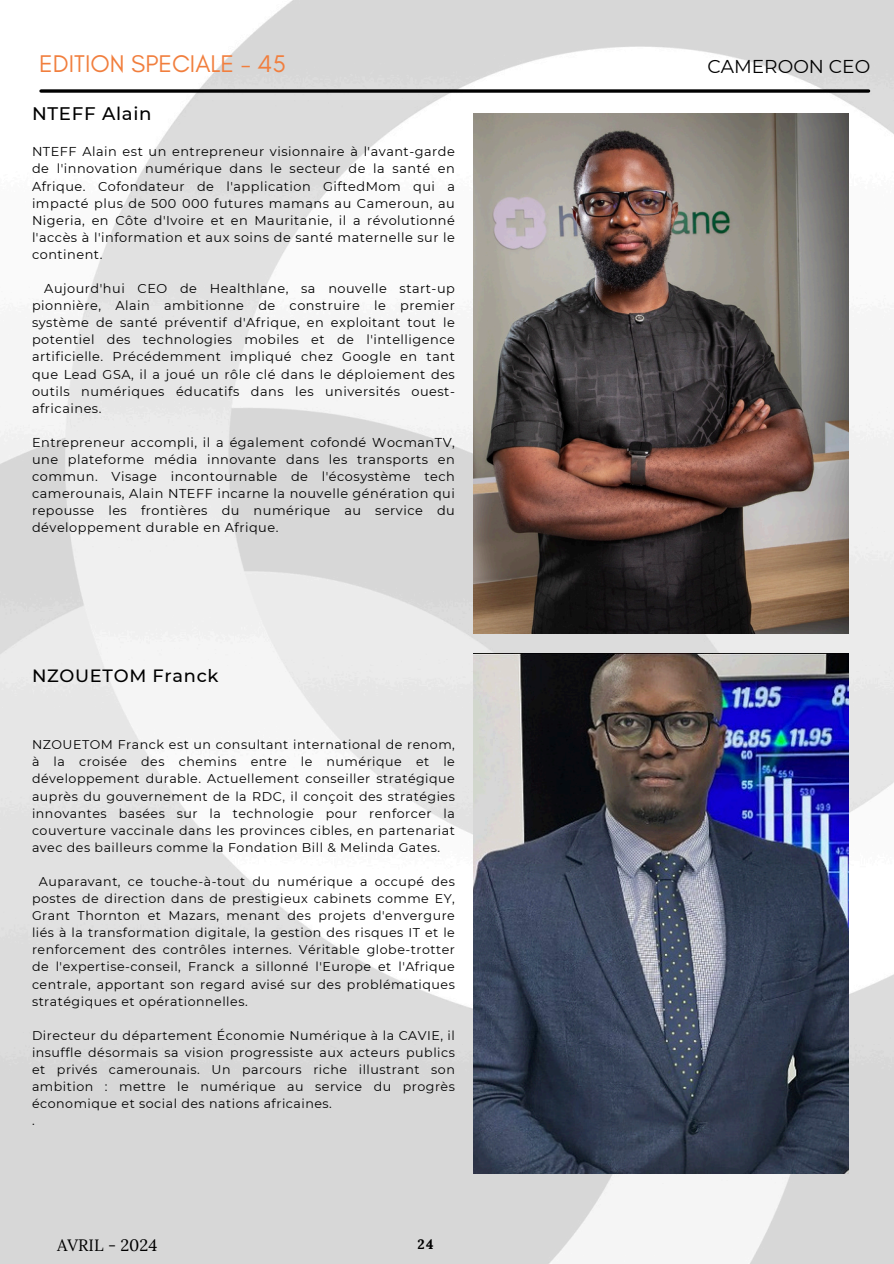
<style>
.page{position:relative;width:894px;height:1264px;background:#fff}
.page>*{position:absolute;margin:0;border:0;box-sizing:border-box;transform-origin:0 0}
.t1{font:24.6px "Glacial Indifference";color:#f17e3d}
.t2{font:18.6px "Montserrat";color:#000}
.t3{font:500 18.15px "Montserrat";letter-spacing:.04em;color:#000}
.t4{font:500 17.7px "Montserrat";letter-spacing:.04em;color:#000}
.t5{font:16.5px "Lora";color:#000}
.t6{font:700 13.65px "Lora";color:#000}
.t7{font:12.9px/17.1px "Montserrat";letter-spacing:.04em;color:#000;text-align:justify}
.t8{font:12.6px/17.1px "Montserrat";letter-spacing:.04em;color:#000;text-align:justify}
</style>
<div class="page">
<img style="left:0;top:0;width:893px;height:1263px">
<svg style="left:41px;top:89px;width:827px;height:4px;background:#252525"></svg>
<img style="left:473px;top:654px;width:375px;height:519px">
<img style="left:473px;top:113px;width:375px;height:520px">
<p class="t1" style="left:39px;top:48px;width:248px">EDITION SPECIALE - 45</p>
<p class="t3" style="left:32px;top:102px;width:121px">NTEFF Alain</p>
<p class="t7" style="left:32px;top:143px;width:424px">NTEFF Alain est un entrepreneur visionnaire à l'avant-garde de l'innovation numérique dans le secteur de la santé en Afrique. Cofondateur de l'application GiftedMom qui a impacté plus de 500 000 futures mamans au Cameroun, au Nigeria, en Côte d'Ivoire et en Mauritanie, il a révolutionné l'accès à l'information et aux soins de santé maternelle sur le continent.</p>
<p class="t7" style="left:32px;top:280px;width:424px;text-indent:12px">Aujourd'hui CEO de Healthlane, sa nouvelle start-up pionnière, Alain ambitionne de construire le premier système de santé préventif d'Afrique, en exploitant tout le potentiel des technologies mobiles et de l'intelligence artificielle. Précédemment impliqué chez Google en tant que Lead GSA, il a joué un rôle clé dans le déploiement des outils numériques éducatifs dans les universités ouest&shy;africaines.</p>
<p class="t7" style="left:32px;top:434px;width:424px">Entrepreneur accompli, il a également cofondé WocmanTV, une plateforme média innovante dans les transports en commun. Visage incontournable de l'écosystème tech camerounais, Alain NTEFF incarne la nouvelle génération qui repousse les frontières du numérique au service du développement durable en Afrique.</p>
<h3 class="t4" style="left:32px;top:664px;width:188px">NZOUETOM Franck</h3>
<p class="t8" style="left:32px;top:736px;width:424px">NZOUETOM Franck est un consultant international de renom, à la croisée des chemins entre le numérique et le développement durable. Actuellement conseiller stratégique auprès du gouvernement de la RDC, il conçoit des stratégies innovantes basées sur la technologie pour renforcer la couverture vaccinale dans les provinces cibles, en partenariat avec des bailleurs comme la Fondation Bill &amp; Melinda Gates.</p>
<p class="t8" style="left:32px;top:872px;width:424px;text-indent:7px">Auparavant, ce touche-à-tout du numérique a occupé des postes de direction dans de prestigieux cabinets comme EY, Grant Thornton et Mazars, menant des projets d'envergure liés à la transformation digitale, la gestion des risques IT et le renforcement des contrôles internes. Véritable globe-trotter de l'expertise-conseil, Franck a sillonné l'Europe et l'Afrique centrale, apportant son regard avisé sur des problématiques stratégiques et opérationnelles.</p>
<p class="t8" style="left:32px;top:1026px;width:424px">Directeur du département Économie Numérique à la CAVIE, il insuffle désormais sa vision progressiste aux acteurs publics et privés camerounais. Un parcours riche illustrant son ambition : mettre le numérique au service du progrès économique et social des nations africaines.</p>
<p class="t8" style="left:32px;top:1112px;width:4px">.</p>
<p class="t5" style="left:57px;top:1233px;width:102px">AVRIL - 2024</p>
<h4 class="t6" style="left:417px;top:1234px;width:18px">24</h4>
<h3 class="t2" style="left:707px;top:55px;width:164px">CAMEROON CEO</h3>
</div>
